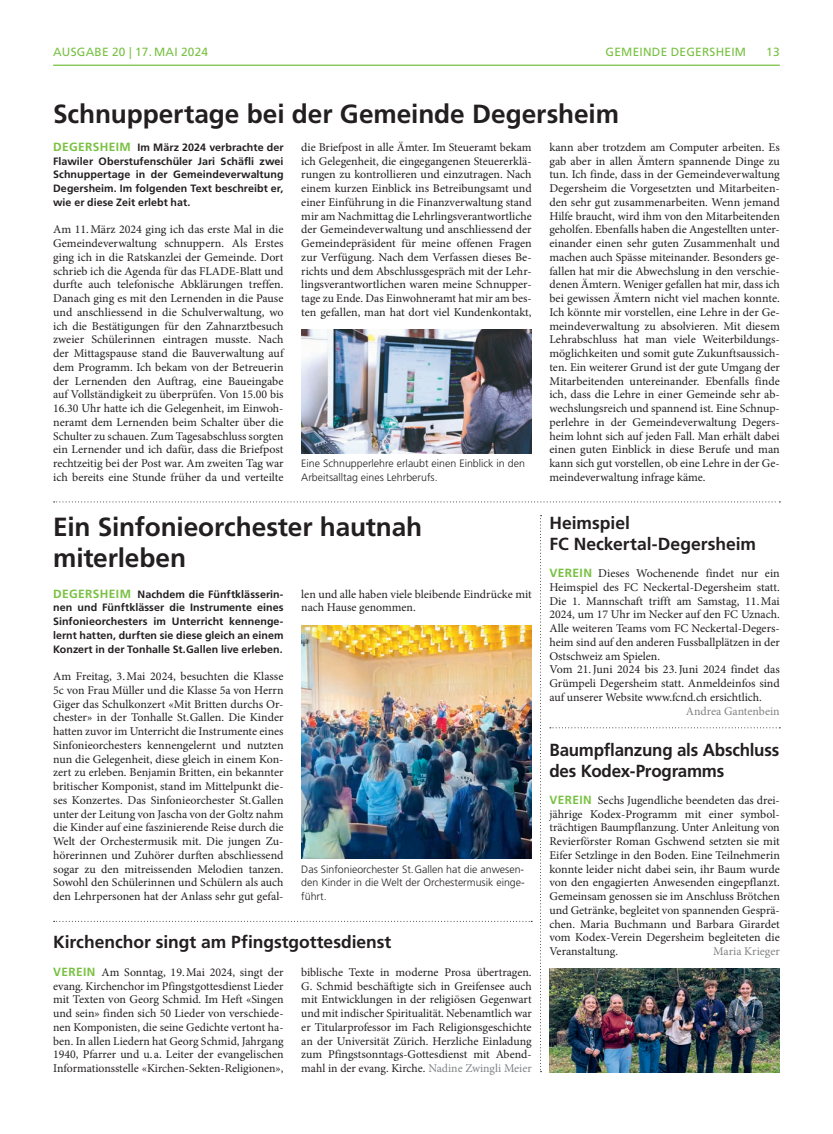
<style>
.page{position:relative;width:833px;height:1134px;background:#fff}
.page>*{position:absolute;margin:0;border:0;box-sizing:border-box;transform-origin:0 0}
.t1{font:700 26.25px/31.2px "Frutiger LT Std";letter-spacing:-.005em;color:#231f20}
.t2{font:700 17.5px/21.2px "Frutiger LT Std";letter-spacing:-.005em;color:#231f20}
.t3{font:11.88px/13.8px "Minion Pro";color:#231f20;text-align:justify}
.t4{font:11.88px "Frutiger LT Std";letter-spacing:.02em;color:#79c142}
.t5{font:11.88px "Minion Pro";color:#808285}
.t6{font:700 10.62px/13.8px "Frutiger LT Std";letter-spacing:.005em;color:#231f20;text-align:justify}
.t7{font:300 10.62px/13.8px "Frutiger LT Std";color:#231f20;text-align:justify}
.s1{font-size:11.88px;color:#79c142}
.s2{font-family:"Frutiger LT Std";font-weight:700;color:#79c142}
.s3{color:#808285}
</style>
<div class="page">
<hr style="left:53px;top:65px;width:727px;height:1px;background:#79c142">
<svg style="left:540px;top:515px;width:1px;height:557px"></svg>
<svg style="left:54px;top:501px;width:726px;height:1px"></svg>
<svg style="left:54px;top:921px;width:478px;height:1px"></svg>
<svg style="left:550px;top:727px;width:230px;height:1px"></svg>
<img style="left:301px;top:329px;width:230px;height:124px">
<img style="left:301px;top:625px;width:230px;height:234px">
<img style="left:549px;top:969px;width:231px;height:103px">
<p class="t4" style="left:53px;top:45px;width:18px">AUSGABE</p>
<p class="t4" style="left:112px;top:45px;width:98px">20 | 17. MAI 2024</p>
<p class="t4" style="left:605px;top:45px;width:142px">GEMEINDE DEGERSHEIM</p>
<p class="t4" style="left:766px;top:45px;width:15px">13</p>
<h1 class="t1" style="left:53px;top:99px;width:567px">Schnuppertage bei der Gemeinde Degersheim</h1>
<p class="t6" style="left:53px;top:140px;width:232px"><span class="s1">DEGERSHEIM</span> Im März 2024 verbrachte der Flawiler Oberstufenschüler Jari Schäfli zwei Schnuppertage in der Gemeindeverwaltung Degersheim. Im folgenden Text beschreibt er, wie er diese Zeit erlebt hat.</p>
<p class="t3" style="left:53px;top:223px;width:232px">Am 11.März 2024 ging ich das erste Mal in die Gemeindeverwaltung schnuppern. Als Erstes ging ich in die Ratskanzlei der Gemeinde. Dort schrieb ich die Agenda für das FLADE-Blatt und durfte auch telefonische Abklärungen treffen.<br>Danach ging es mit den Lernenden in die Pause und anschliessend in die Schulverwaltung, wo ich die Bestätigungen für den Zahnarztbesuch zweier Schülerinnen eintragen musste. Nach der Mittagspause stand die Bauverwaltung auf dem Programm. Ich bekam von der Betreuerin der Lernenden den Auftrag, eine Baueingabe auf Vollständigkeit zu überprüfen. Von 15.00 bis 16.30 Uhr hatte ich die Gelegenheit, im Einwoh&shy;neramt dem Lernenden beim Schalter über die Schulter zu schauen. Zum Tagesabschluss sorgten ein Lernender und ich dafür, dass die Briefpost rechtzeitig bei der Post war. Am zweiten Tag war ich bereits eine Stunde früher da und verteilte</p>
<p class="t3" style="left:301px;top:140px;width:232px">die Briefpost in alle Ämter. Im Steueramt bekam ich Gelegenheit, die eingegangenen Steuererklä&shy;rungen zu kontrollieren und einzutragen. Nach einem kurzen Einblick ins Betreibungsamt und einer Einführung in die Finanzverwaltung stand mir am Nachmittag die Lehrlingsverantwortliche der Gemeindeverwaltung und anschliessend der Gemeindepräsident für meine offenen Fragen zur Verfügung. Nach dem Verfassen dieses Be&shy;richts und dem Abschlussgespräch mit der Lehr&shy;lingsverantwortlichen waren meine Schnupper&shy;tage zu Ende. Das Einwohneramt hat mir am bes&shy;ten gefallen, man hat dort viel Kundenkontakt,</p>
<p class="t3" style="left:549px;top:140px;width:232px">kann aber trotzdem am Computer arbeiten. Es gab aber in allen Ämtern spannende Dinge zu tun. Ich finde, dass in der Gemeindeverwaltung Degersheim die Vorgesetzten und Mitarbeiten&shy;den sehr gut zusammenarbeiten. Wenn jemand Hilfe braucht, wird ihm von den Mitarbeitenden geholfen. Ebenfalls haben die Angestellten unter&shy;einander einen sehr guten Zusammenhalt und machen auch Spässe miteinander. Besonders ge&shy;fallen hat mir die Abwechslung in den verschie&shy;denen Ämtern. Weniger gefallen hat mir, dass ich bei gewissen Ämtern nicht viel machen konnte.<br>Ich könnte mir vorstellen, eine Lehre in der Ge&shy;meindeverwaltung zu absolvieren. Mit diesem Lehrabschluss hat man viele Weiterbildungs&shy;möglichkeiten und somit gute Zukunftsaussich&shy;ten. Ein weiterer Grund ist der gute Umgang der Mitarbeitenden untereinander. Ebenfalls finde ich, dass die Lehre in einer Gemeinde sehr ab&shy;wechslungsreich und spannend ist. Eine Schnup&shy;perlehre in der Gemeindeverwaltung Degers&shy;heim lohnt sich auf jeden Fall. Man erhält dabei einen guten Einblick in diese Berufe und man kann sich gut vorstellen, ob eine Lehre in der Ge&shy;meindeverwaltung infrage käme.</p>
<h1 class="t1" style="left:53px;top:511px;width:370px">Ein Sinfonieorchester hautnah miterleben</h1>
<p class="t6" style="left:53px;top:587px;width:232px"><span class="s1">DEGERSHEIM</span> Nachdem die Fünftklässerin&shy;nen und Fünftklässer die Instrumente eines Sinfonieorchesters im Unterricht kennenge&shy;lernt hatten, durften sie diese gleich an einem Konzert in der Tonhalle St.Gallen live erleben.</p>
<p class="t3" style="left:53px;top:670px;width:232px">Am Freitag, 3.Mai 2024, besuchten die Klasse 5c von Frau Müller und die Klasse 5a von Herrn Giger das Schulkonzert «Mit Britten durchs Or&shy;chester» in der Tonhalle St.Gallen. Die Kinder hatten zuvor im Unterricht die Instrumente eines Sinfonieorchesters kennengelernt und nutzten nun die Gelegenheit, diese gleich in einem Kon&shy;zert zu erleben. Benjamin Britten, ein bekannter britischer Komponist, stand im Mittelpunkt die&shy;ses Konzertes. Das Sinfonieorchester St.Gallen unter der Leitung von Jascha von der Goltz nahm die Kinder auf eine faszinierende Reise durch die Welt der Orchestermusik mit. Die jungen Zu&shy;hörerinnen und Zuhörer durften abschliessend sogar zu den mitreissenden Melodien tanzen.<br>Sowohl den Schülerinnen und Schülern als auch den Lehrpersonen hat der Anlass sehr gut gefal-</p>
<p class="t7" style="left:301px;top:457px;width:225px">Eine Schnupperlehre erlaubt einen Einblick in den<br>Arbeitsalltag eines Lehrberufs.</p>
<h2 class="t2" style="left:549px;top:512px;width:208px">Heimspiel<br>FC Neckertal-Degersheim</h2>
<p class="t3" style="left:549px;top:566px;width:232px;text-align:left"><span class="s2">VEREIN</span> Dieses Wochenende findet nur ein Heimspiel des FC Neckertal-Degersheim statt.<br>Die 1. Mannschaft trifft am Samstag, 11.Mai 2024, um 17 Uhr im Necker auf den FC Uznach.<br>Alle weiteren Teams vom FC Neckertal-Degers&shy;heim sind auf den anderen Fussballplätzen in der Ostschweiz am Spielen.<br>Vom 21.Juni 2024 bis 23.Juni 2024 findet das Grümpeli Degersheim statt. Anmeldeinfos sind auf unserer Website www.fcnd.ch ersichtlich.</p>
<p class="t5" style="left:686px;top:703px;width:95px">Andrea Gantenbein</p>
<h2 class="t2" style="left:549px;top:739px;width:231px">Baumpflanzung als Abschluss des Kodex-Programms</h2>
<p class="t3" style="left:549px;top:793px;width:232px"><span class="s2">VEREIN</span> Sechs Jugendliche beendeten das drei&shy;jährige Kodex-Programm mit einer symbol&shy;trächtigen Baumpflanzung. Unter Anleitung von Revierförster Roman Gschwend setzten sie mit Eifer Setzlinge in den Boden. Eine Teilnehmerin konnte leider nicht dabei sein, ihr Baum wurde von den engagierten Anwesenden eingepflanzt.<br>Gemeinsam genossen sie im Anschluss Brötchen und Getränke, begleitet von spannenden Gesprä&shy;chen. Maria Buchmann und Barbara Girardet vom Kodex-Verein Degersheim begleiteten die Veranstaltung.</p>
<p class="t3" style="left:301px;top:587px;width:232px">len und alle haben viele bleibende Eindrücke mit nach Hause genommen.</p>
<p class="t7" style="left:301px;top:862px;width:225px">Das Sinfonieorchester St.Gallen hat die anwesen&shy;den Kinder in die Welt der Orchestermusik einge&shy;führt.</p>
<h2 class="t2" style="left:53px;top:932px;width:340px">Kirchenchor singt am Pfingstgottesdienst</h2>
<p class="t3" style="left:53px;top:965px;width:232px"><span class="s2">VEREIN</span> Am Sonntag, 19.Mai 2024, singt der evang. Kirchenchor im Pfingstgottesdienst Lieder mit Texten von Georg Schmid. Im Heft «Singen und sein» finden sich 50 Lieder von verschiede&shy;nen Komponisten, die seine Gedichte vertont ha&shy;ben. In allen Liedern hat Georg Schmid, Jahrgang 1940, Pfarrer und u. a. Leiter der evangelischen Informationsstelle «Kirchen-Sekten-Religionen»,</p>
<p class="t3" style="left:301px;top:965px;width:232px">biblische Texte in moderne Prosa übertragen.<br>G. Schmid beschäftigte sich in Greifensee auch mit Entwicklungen in der religiösen Gegenwart und mit indischer Spiritualität. Nebenamtlich war er Titularprofessor im Fach Religionsgeschichte an der Universität Zürich. Herzliche Einladung zum Pfingstsonntags-Gottesdienst mit Abend&shy;mahl in der evang. Kirche. <span class="s3">Nadine Zwingli Meier</span></p>
<p class="t5" style="left:713px;top:943px;width:68px">Maria Krieger</p>
</div>
